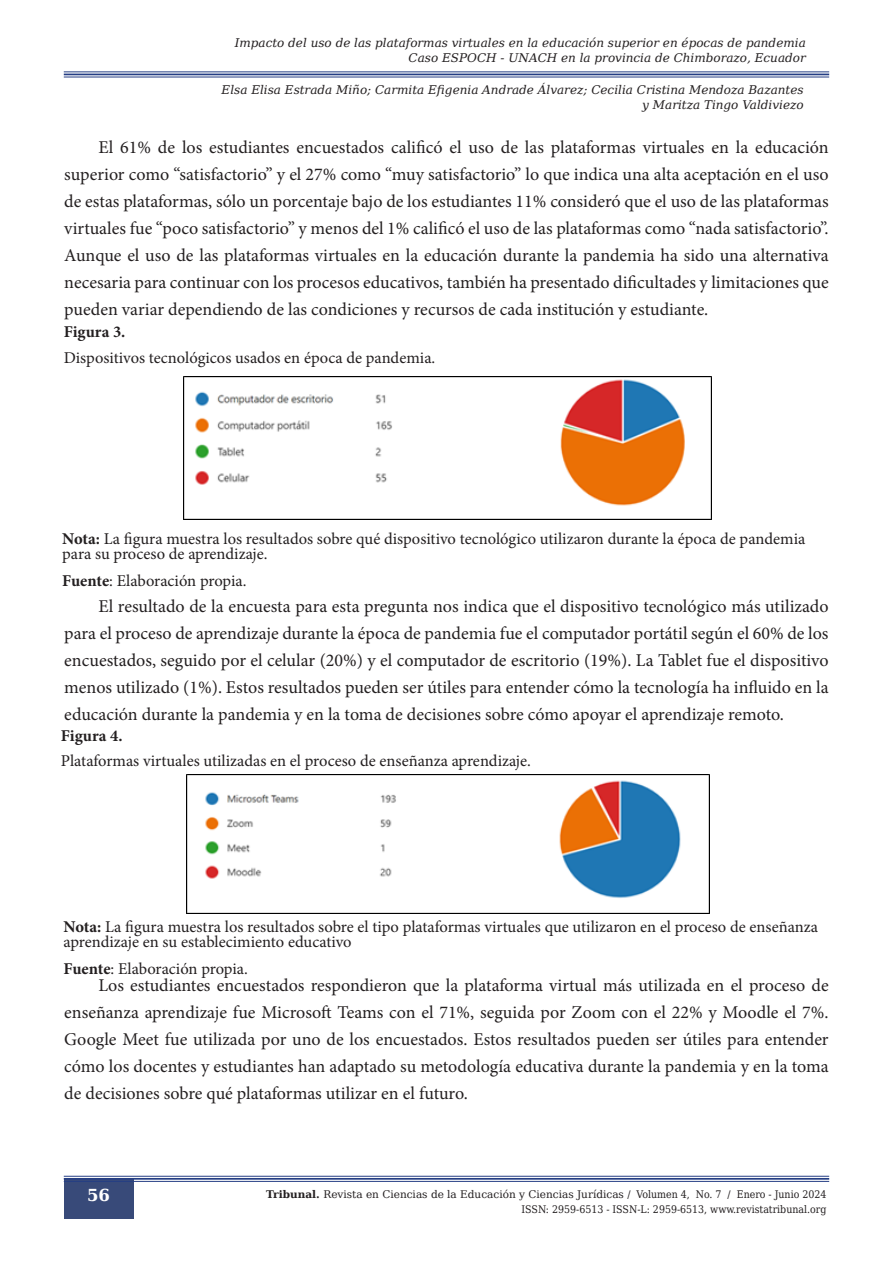
<style>
.page{position:relative;width:893px;height:1263px;background:#fff}
.page>*{position:absolute;margin:0;border:0;box-sizing:border-box;transform-origin:0 0}
.t1{font:18px/27px "Minion Pro";color:#231f20;text-align:justify}
.t2{font:16.5px/15px "Minion Pro";color:#231f20}
.t3{font:700 16.5px "Minion Pro";color:#231f20}
.t4{font:700 16.5px "DejaVu Serif";color:#fff}
.t5{font:italic 12px/14.4px "DejaVu Serif";color:#231f20;text-align:right}
.t6{font:10.5px "DejaVu Serif";color:#231f20}
.t7{font:10.5px "DejaVu Serif Condensed";color:#231f20}
.s1{font-weight:700}
.s2{font-family:"DejaVu Serif Condensed"}
</style>
<div class="page">
<div style="left:64px;top:1179px;width:70px;height:40px;background:#384a79"></div>
<hr style="left:64px;top:71px;width:765px;height:1px;background:#253e84">
<hr style="left:64px;top:74px;width:765px;height:1px;background:#253e84">
<hr style="left:64px;top:77px;width:765px;height:1px;background:#253e84">
<hr style="left:64px;top:1176px;width:765px;height:1px;background:#253e84">
<hr style="left:64px;top:1178px;width:765px;height:2px;background:#253e84">
<hr style="left:64px;top:1181px;width:765px;height:1px;background:#253e84">
<img style="left:183px;top:376px;width:529px;height:143px">
<img style="left:186px;top:774px;width:523px;height:139px">
<p class="t5" style="left:235px;top:36px;width:572px">Impacto del uso de las plataformas virtuales en la educación superior en épocas de pandemia<br>Caso ESPOCH - UNACH en la provincia de Chimborazo, Ecuador</p>
<p class="t5" style="left:222px;top:82px;width:584px">Elsa Elisa Estrada Miño; Carmita Efigenia Andrade Álvarez; Cecilia Cristina Mendoza Bazantes y Maritza Tingo Valdiviezo</p>
<p class="t1" style="left:64px;top:134px;width:766px;text-indent:34px">El 61% de los estudiantes encuestados calificó el uso de las plataformas virtuales en la educación superior como “satisfactorio” y el 27% como “muy satisfactorio” lo que indica una alta aceptación en el uso de estas plataformas, sólo un porcentaje bajo de los estudiantes 11% consideró que el uso de las plataformas virtuales fue “poco satisfactorio” y menos del 1% calificó el uso de las plataformas como “nada satisfactorio”.<br>Aunque el uso de las plataformas virtuales en la educación durante la pandemia ha sido una alternativa necesaria para continuar con los procesos educativos, también ha presentado dificultades y limitaciones que pueden variar dependiendo de las condiciones y recursos de cada institución y estudiante.</p>
<p class="t3" style="left:64px;top:320px;width:63px">Figura 3.</p>
<p class="t2" style="left:64px;top:350px;width:373px">Dispositivos tecnológicos usados en época de pandemia.</p>
<p class="t2" style="left:62px;top:531px;width:745px"><span class="s1">Nota:</span> La figura muestra los resultados sobre qué dispositivo tecnológico utilizaron durante la época de pandemia para su proceso de aprendizaje.</p>
<p class="t2" style="left:62px;top:573px;width:186px"><span class="s1">Fuente</span>: Elaboración propia.</p>
<p class="t1" style="left:64px;top:593px;width:766px;text-indent:34px">El resultado de la encuesta para esta pregunta nos indica que el dispositivo tecnológico más utilizado para el proceso de aprendizaje durante la época de pandemia fue el computador portátil según el 60% de los encuestados, seguido por el celular (20%) y el computador de escritorio (19%). La Tablet fue el dispositivo menos utilizado (1%). Estos resultados pueden ser útiles para entender cómo la tecnología ha influido en la educación durante la pandemia y en la toma de decisiones sobre cómo apoyar el aprendizaje remoto.</p>
<p class="t3" style="left:61px;top:724px;width:63px">Figura 4.</p>
<p class="t2" style="left:61px;top:754px;width:472px">Plataformas virtuales utilizadas en el proceso de enseñanza aprendizaje.</p>
<p class="t2" style="left:64px;top:919px;width:756px"><span class="s1">Nota:</span> La figura muestra los resultados sobre el tipo plataformas virtuales que utilizaron en el proceso de enseñanza aprendizaje en su establecimiento educativo</p>
<p class="t2" style="left:64px;top:961px;width:186px"><span class="s1">Fuente</span>: Elaboración propia.</p>
<p class="t1" style="left:64px;top:971px;width:766px;text-indent:34px">Los estudiantes encuestados respondieron que la plataforma virtual más utilizada en el proceso de enseñanza aprendizaje fue Microsoft Teams con el 71%, seguida por Zoom con el 22% y Moodle el 7%.<br>Google Meet fue utilizada por uno de los encuestados. Estos resultados pueden ser útiles para entender cómo los docentes y estudiantes han adaptado su metodología educativa durante la pandemia y en la toma de decisiones sobre qué plataformas utilizar en el futuro.</p>
<p class="t4" style="left:87px;top:1182px;width:24px">56</p>
<p class="t6" style="left:266px;top:1186px;width:562px"><span class="s1">Tribunal.</span> Revista en Ciencias de la Educación y Ciencias Jurídicas <span class="s2">/ Volumen 4, No. 7 / Enero - Junio 2024</span></p>
<p class="t7" style="left:522px;top:1201px;width:306px">ISSN: 2959-6513 - ISSN-L: 2959-6513, www.revistatribunal.org</p>
</div>
